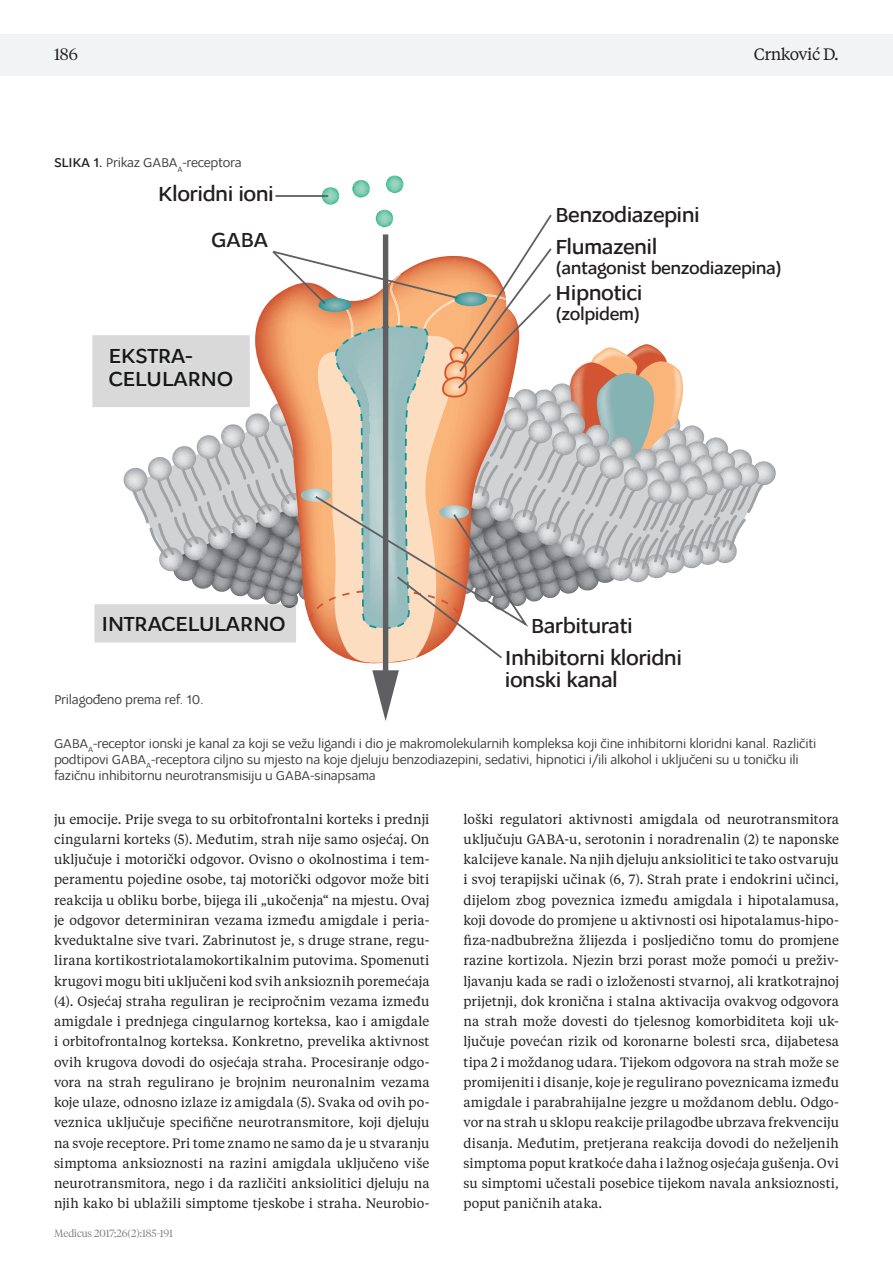
<style>
.page{position:relative;width:893px;height:1263px;background:#fff}
.page>*{position:absolute;margin:0;border:0;box-sizing:border-box;transform-origin:0 0}
.t1{font:500 21.6px/32.7px "Osnova Pro";letter-spacing:-.025em;color:#231f20}
.t2{font:500 18px "Osnova Pro";letter-spacing:-.025em;color:#231f20}
.t3{font:16.5px "Tiempos Headline";letter-spacing:-.03em;color:#231f20}
.t4{font:300 16.5px "Tiempos Headline";color:#231f20}
.t5{font:13.5px/20.2px "Tiempos Headline";letter-spacing:.005em;color:#231f20;text-align:justify}
.t6{font:13.5px/16.2px "Osnova Pro";letter-spacing:-.02em;color:#3e3e3f}
.t7{font:300 10.5px "Tiempos Headline";color:#808285}
.s1{font-weight:500;color:#231f20}
</style>
<div class="page">
<div style="left:0;top:34px;width:893px;height:42px;background:#f2f3f4"></div>
<svg style="left:92px;top:176px;width:684px;height:545px"></svg>
<div style="left:111px;top:349px;width:81px;height:14px;background:#d9d9da"></div>
<div style="left:110px;top:372px;width:122px;height:15px;background:#d9d9da"></div>
<p class="t4" style="left:54px;top:43px;width:25px">186</p>
<p class="t3" style="left:754px;top:43px;width:87px">Crnković D.</p>
<p class="t6" style="left:54px;top:155px;width:189px"><span class="s1">SLIKA 1.</span> Prikaz GABA<sub>A</sub>-receptora</p>
<h1 class="t1" style="left:158px;top:178px;width:117px">Kloridni ioni</h1>
<h1 class="t1" style="left:211px;top:224px;width:59px">GABA</h1>
<h1 class="t1" style="left:109px;top:344px;width:126px;line-height:23.4px">EKSTRA-<br>CELULARNO</h1>
<h1 class="t1" style="left:101px;top:607px;width:186px">INTRACELULARNO</h1>
<h1 class="t1" style="left:555px;top:199px;width:146px">Benzodiazepini<br>Flumazenil</h1>
<h2 class="t2" style="left:555px;top:257px;width:228px">(antagonist benzodiazepina)</h2>
<h1 class="t1" style="left:555px;top:277px;width:89px">Hipnotici</h1>
<h2 class="t2" style="left:555px;top:303px;width:87px">(zolpidem)</h2>
<h1 class="t1" style="left:505px;top:610px;width:179px;line-height:31.8px;text-indent:26px">Barbiturati<br>Inhibitorni kloridni</h1>
<h1 class="t1" style="left:505px;top:663px;width:114px">ionski kanal</h1>
<p class="t6" style="left:54px;top:691px;width:151px">Prilagođeno prema ref. 10.</p>
<p class="t6" style="left:54px;top:735px;width:764px">GABA<sub>A</sub>-receptor ionski je kanal za koji se vežu ligandi i dio je makromolekularnih kompleksa koji čine inhibitorni kloridni kanal. Različiti podtipovi GABA<sub>A</sub>-receptora ciljno su mjesto na koje djeluju benzodiazepini, sedativi, hipnotici i/ili alkohol i uključeni su u toničku ili fazičnu inhibitornu neurotransmisiju u GABA-sinapsama</p>
<p class="t5" style="left:54px;top:808px;width:377px">ju emocije. Prije svega to su orbitofrontalni korteks i prednji cingularni korteks (5). Međutim, strah nije samo osjećaj. On uključuje i motorički odgovor. Ovisno o okolnostima i tem&shy;peramentu pojedine osobe, taj motorički odgovor može biti reakcija u obliku borbe, bijega ili „ukočenja“ na mjestu. Ovaj je odgovor determiniran vezama između amigdale i peria&shy;kveduktalne sive tvari. Zabrinutost je, s druge strane, regu&shy;lirana kortikostriotalamokortikalnim putovima. Spomenuti krugovi mogu biti uključeni kod svih anksioznih poremećaja (4). Osjećaj straha reguliran je recipročnim vezama između amigdale i prednjega cingularnog korteksa, kao i amigdale i orbitofrontalnog korteksa. Konkretno, prevelika aktivnost ovih krugova dovodi do osjećaja straha. Procesiranje odgo&shy;vora na strah regulirano je brojnim neuronalnim vezama koje ulaze, odnosno izlaze iz amigdala (5). Svaka od ovih po&shy;veznica uključuje specifične neurotransmitore, koji djeluju na svoje receptore. Pri tome znamo ne samo da je u stvaranju simptoma anksioznosti na razini amigdala uključeno više neurotransmitora, nego i da različiti anksiolitici djeluju na njih kako bi ublažili simptome tjeskobe i straha. Neurobio-</p>
<p class="t5" style="left:463px;top:808px;width:377px">loški regulatori aktivnosti amigdala od neurotransmitora uključuju GABA-u, serotonin i noradrenalin (2) te naponske kalcijeve kanale. Na njih djeluju anksiolitici te tako ostvaruju i svoj terapijski učinak (6, 7). Strah prate i endokrini učinci, dijelom zbog poveznica između amigdala i hipotalamusa, koji dovode do promjene u aktivnosti osi hipotalamus-hipo&shy;fiza-nadbubrežna žlijezda i posljedično tomu do promjene razine kortizola. Njezin brzi porast može pomoći u preživ&shy;ljavanju kada se radi o izloženosti stvarnoj, ali kratkotrajnoj prijetnji, dok kronična i stalna aktivacija ovakvog odgovora na strah može dovesti do tjelesnog komorbiditeta koji uk&shy;ljučuje povećan rizik od koronarne bolesti srca, dijabetesa tipa 2 i moždanog udara. Tijekom odgovora na strah može se promijeniti i disanje, koje je regulirano poveznicama između amigdale i parabrahijalne jezgre u moždanom deblu. Odgo&shy;vor na strah u sklopu reakcije prilagodbe ubrzava frekvenciju disanja. Međutim, pretjerana reakcija dovodi do neželjenih simptoma poput kratkoće daha i lažnog osjećaja gušenja. Ovi su simptomi učestali posebice tijekom navala anksioznosti, poput paničnih ataka.</p>
<p class="t7" style="left:54px;top:1226px;width:120px">Medicus 2017;26(2):185-191</p>
</div>
